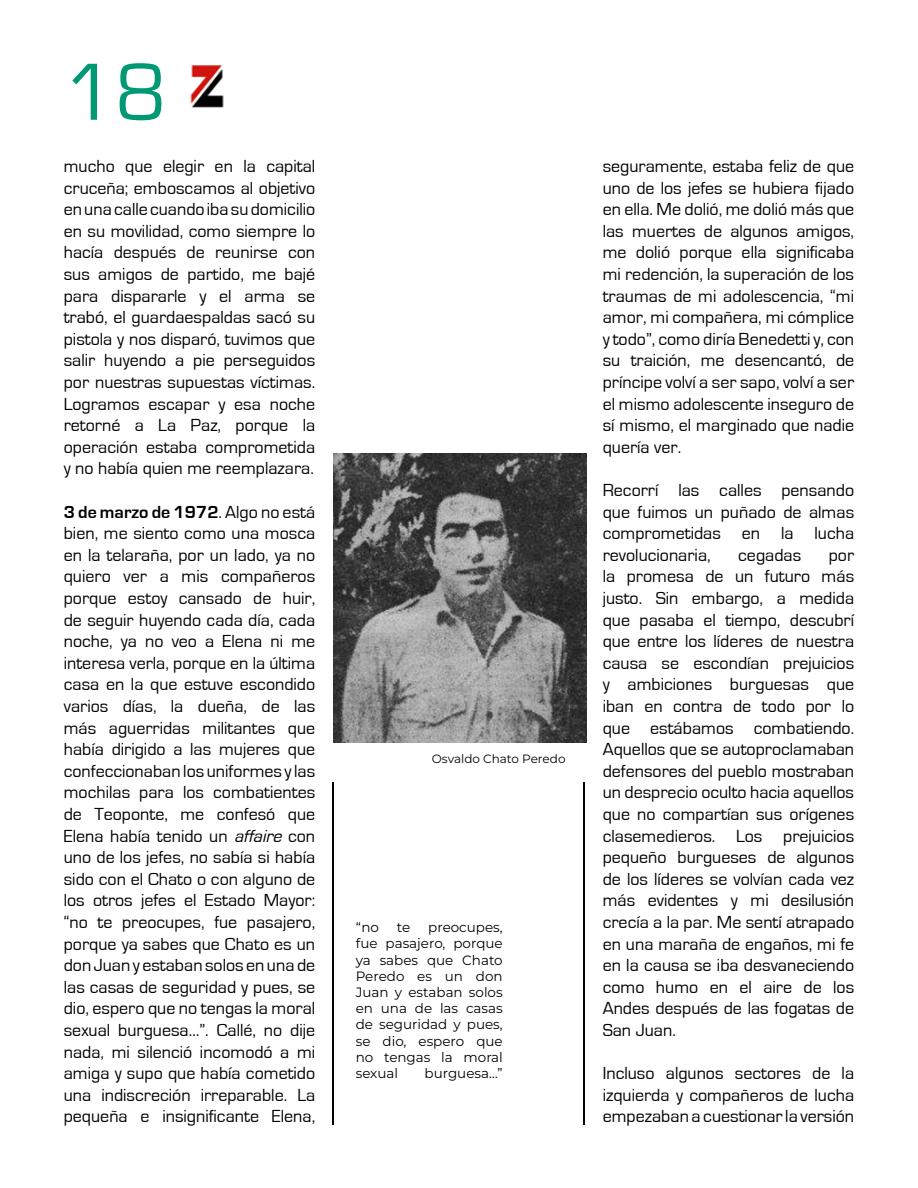
<style>
.page{position:relative;width:918px;height:1188px;background:#fff}
.page>*{position:absolute;margin:0;border:0;box-sizing:border-box;transform-origin:0 0}
.t1{font:84px "Eurostile";color:#009974}
.t2{font:18px/21.6px "Eurostile";color:#000;text-align:justify}
.t3{font:100 13.5px/16.2px "Montserrat";color:#000;text-align:justify}
.t4{font:100 12px "Montserrat";color:#000}
.s1{font-weight:700}
.s2{font-style:italic}
</style>
<div class="page">
<img style="left:333px;top:453px;width:254px;height:289px">
<hr style="left:332px;top:782px;width:1px;height:342px;background:#000">
<hr style="left:584px;top:782px;width:1px;height:342px;background:#000">
<img style="left:190px;top:65px;width:34px;height:43px">
<h1 class="t1" style="left:64px;top:47px;width:105px">18</h1>
<p class="t2" style="left:64px;top:156px;width:253px">mucho que elegir en la capital cruceña; emboscamos al objetivo en una calle cuando iba su domicilio en su movilidad, como siempre lo hacía después de reunirse con sus amigos de partido, me bajé para dispararle y el arma se trabó, el guardaespaldas sacó su pistola y nos disparó, tuvimos que salir huyendo a pie perseguidos por nuestras supuestas víctimas.<br>Logramos escapar y esa noche retorné a La Paz, porque la operación estaba comprometida y no había quien me reemplazara.</p>
<p class="t2" style="left:64px;top:501px;width:253px"><span class="s1">3 de marzo de 1972</span>. Algo no está bien, me siento como una mosca en la telaraña, por un lado, ya no quiero ver a mis compañeros porque estoy cansado de huir, de seguir huyendo cada día, cada noche, ya no veo a Elena ni me interesa verla, porque en la última casa en la que estuve escondido varios días, la dueña, de las más aguerridas militantes que había dirigido a las mujeres que confeccionaban los uniformes y las mochilas para los combatientes de Teoponte, me confesó que Elena había tenido un <span class="s2">affaire</span> con uno de los jefes, no sabía si había sido con el Chato o con alguno de los otros jefes el Estado Mayor: “no te preocupes, fue pasajero, porque ya sabes que Chato es un don Juan y estaban solos en una de las casas de seguridad y pues, se dio, espero que no tengas la moral sexual burguesa…”. Callé, no dije nada, mi silenció incomodó a mi amiga y supo que había cometido una indiscreción irreparable. La pequeña e insignificante Elena,</p>
<p class="t4" style="left:432px;top:750px;width:135px">Osvaldo Chato Peredo</p>
<p class="t3" style="left:356px;top:919px;width:25px">“no</p>
<p class="t3" style="left:397px;top:919px;width:15px">te</p>
<p class="t3" style="left:356px;top:919px;width:148px;text-indent:72px">preocupes, fue pasajero, porque ya sabes que Chato Peredo es un don Juan y estaban solos en una de las casas de seguridad y pues, se dio, espero que no tengas la moral sexual</p>
<p class="t3" style="left:425px;top:1065px;width:80px">burguesa…”</p>
<p class="t2" style="left:603px;top:156px;width:253px">seguramente, estaba feliz de que uno de los jefes se hubiera fijado en ella. Me dolió, me dolió más que las muertes de algunos amigos, me dolió porque ella significaba mi redención, la superación de los traumas de mi adolescencia, “mi amor, mi compañera, mi cómplice y todo”, como diría Benedetti y, con su traición, me desencantó, de príncipe volví a ser sapo, volví a ser el mismo adolescente inseguro de sí mismo, el marginado que nadie quería ver.</p>
<p class="t2" style="left:603px;top:480px;width:253px">Recorrí las calles pensando que fuimos un puñado de almas comprometidas en la lucha revolucionaria,</p>
<p class="t2" style="left:738px;top:544px;width:65px">cegadas</p>
<p class="t2" style="left:603px;top:544px;width:253px;text-indent:226px">por la promesa de un futuro más justo. Sin embargo, a medida que pasaba el tiempo, descubrí que entre los líderes de nuestra causa se escondían prejuicios y ambiciones burguesas que iban en contra de todo por lo que estábamos combatiendo.<br>Aquellos que se autoproclamaban defensores del pueblo mostraban un desprecio oculto hacia aquellos que no compartían sus orígenes clasemedieros. Los prejuicios pequeño burgueses de algunos de los líderes se volvían cada vez más evidentes y mi desilusión crecía a la par. Me sentí atrapado en una maraña de engaños, mi fe en la causa se iba desvaneciendo como humo en el aire de los Andes después de las fogatas de San Juan.</p>
<p class="t2" style="left:603px;top:1063px;width:253px">Incluso algunos sectores de la izquierda y compañeros de lucha empezaban a cuestionar la versión</p>
</div>
